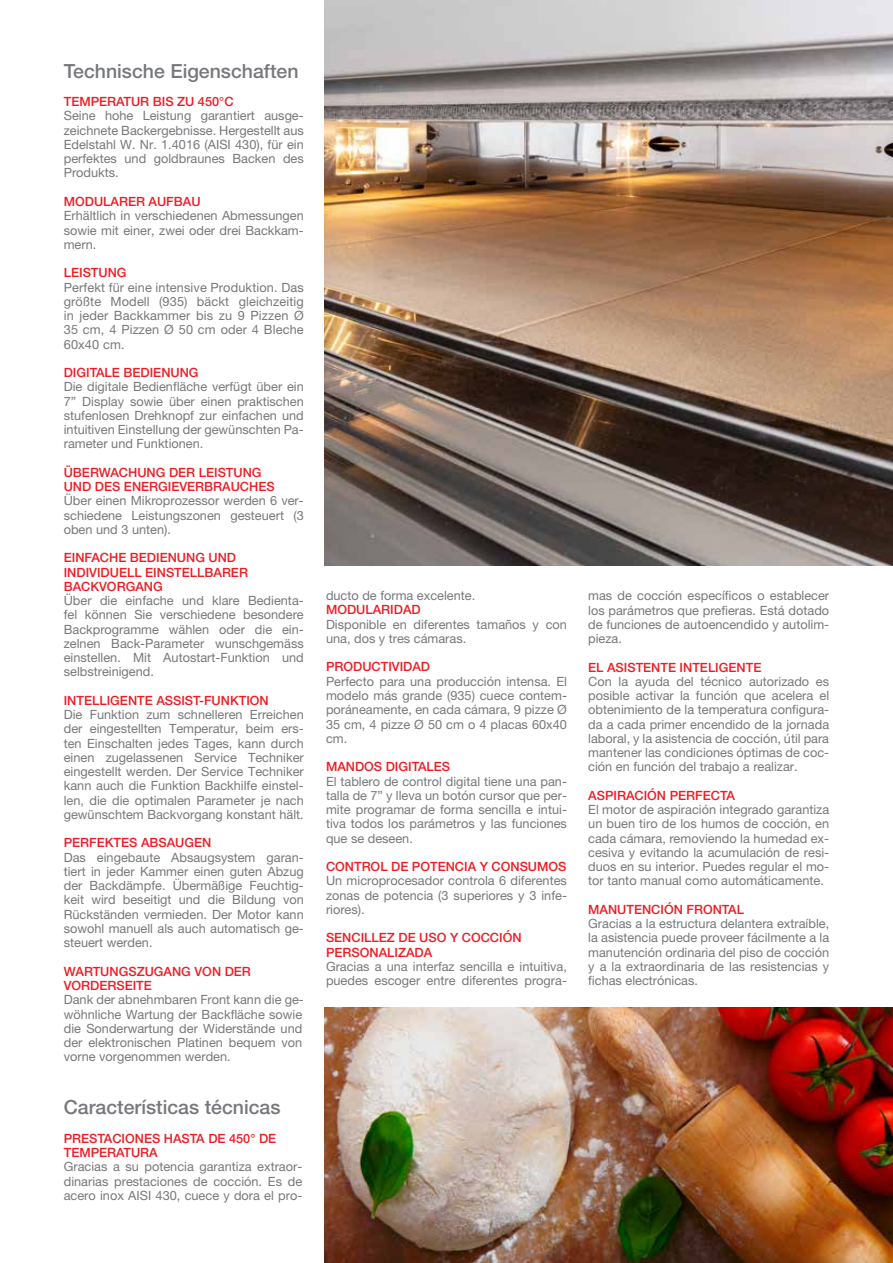
<style>
.page{position:relative;width:893px;height:1263px;background:#fff}
.page>*{position:absolute;margin:0;border:0;box-sizing:border-box;transform-origin:0 0}
.t1{font:500 19.5px "Helvetica Neue LT Std";color:#77787b}
.t2{font:12.75px/14.2px "Helvetica Neue LT Pro";color:#77787b;text-align:justify}
.t3{font:500 12.75px/14.2px "Helvetica Neue LT Pro";color:#ed1d24}
</style>
<div class="page">
<img style="left:325px;top:0;width:568px;height:566px">
<img style="left:325px;top:1008px;width:568px;height:255px">
<h1 class="t1" style="left:64px;top:59px;width:236px">Technische Eigenschaften</h1>
<p class="t3" style="left:64px;top:94px;width:171px">TEMPERATUR BIS ZU 450°C</p>
<p class="t2" style="left:64px;top:109px;width:242px">Seine hohe Leistung garantiert ausge&shy;zeichnete Backergebnisse. Hergestellt aus Edelstahl W. Nr. 1.4016 (AISI 430), für ein perfektes und goldbraunes Backen des Produkts.</p>
<p class="t3" style="left:64px;top:194px;width:138px">MODULARER AUFBAU</p>
<p class="t2" style="left:64px;top:208px;width:242px">Erhältlich in verschiedenen Abmessungen sowie mit einer, zwei oder drei Backkam&shy;mern.</p>
<p class="t3" style="left:64px;top:265px;width:64px">LEISTUNG</p>
<p class="t2" style="left:64px;top:280px;width:242px">Perfekt für eine intensive Produktion. Das größte Modell (935) bäckt gleichzeitig in jeder Backkammer bis zu 9 Pizzen Ø 35 cm, 4 Pizzen Ø 50 cm oder 4 Bleche 60x40 cm.</p>
<p class="t3" style="left:64px;top:365px;width:136px">DIGITALE BEDIENUNG</p>
<p class="t2" style="left:64px;top:379px;width:242px">Die digitale Bedienfläche verfügt über ein 7” Display sowie über einen praktischen stufenlosen Drehknopf zur einfachen und intuitiven Einstellung der gewünschten Pa&shy;rameter und Funktionen.</p>
<p class="t3" style="left:64px;top:465px;width:212px">ÜBERWACHUNG DER LEISTUNG<br>UND DES ENERGIEVERBRAUCHES</p>
<p class="t2" style="left:64px;top:493px;width:242px">Über einen Mikroprozessor werden 6 ver&shy;schiedene Leistungszonen gesteuert (3 oben und 3 unten).</p>
<p class="t3" style="left:64px;top:550px;width:186px">EINFACHE BEDIENUNG UND<br>INDIVIDUELL EINSTELLBARER<br>BACKVORGANG</p>
<p class="t2" style="left:64px;top:593px;width:242px">Über die einfache und klare Bedienta&shy;fel können Sie verschiedene besondere Backprogramme wählen oder die ein&shy;zelnen Back-Parameter wunschgemäss einstellen. Mit Autostart-Funktion und selbstreinigend.</p>
<p class="t3" style="left:64px;top:693px;width:206px">INTELLIGENTE ASSIST-FUNKTION</p>
<p class="t2" style="left:64px;top:707px;width:242px">Die Funktion zum schnelleren Erreichen der eingestellten Temperatur, beim ers&shy;ten Einschalten jedes Tages, kann durch einen zugelassenen Service Techniker eingestellt werden. Der Service Techniker kann auch die Funktion Backhilfe einstel&shy;len, die die optimalen Parameter je nach gewünschtem Backvorgang konstant hält.</p>
<p class="t3" style="left:64px;top:836px;width:149px">PERFEKTES ABSAUGEN</p>
<p class="t2" style="left:64px;top:850px;width:242px">Das eingebaute Absaugsystem garan&shy;tiert in jeder Kammer einen guten Abzug der Backdämpfe. Übermäßige Feuchtig&shy;keit wird beseitigt und die Bildung von Rückständen vermieden. Der Motor kann sowohl manuell als auch automatisch ge&shy;steuert werden.</p>
<p class="t3" style="left:64px;top:964px;width:189px">WARTUNGSZUGANG VON DER<br>VORDERSEITE</p>
<p class="t2" style="left:64px;top:992px;width:242px">Dank der abnehmbaren Front kann die ge&shy;wöhnliche Wartung der Backfläche sowie die Sonderwartung der Widerstände und der elektronischen Platinen bequem von vorne vorgenommen werden.</p>
<h1 class="t1" style="left:64px;top:1096px;width:218px">Características técnicas</h1>
<p class="t3" style="left:64px;top:1131px;width:214px">PRESTACIONES HASTA DE 450° DE<br>TEMPERATURA</p>
<p class="t2" style="left:64px;top:1159px;width:240px">Gracias a su potencia garantiza extraor&shy;dinarias prestaciones de cocción. Es de acero inox AISI 430, cuece y dora el pro-</p>
<p class="t2" style="left:326px;top:588px;width:151px">ducto de forma excelente.</p>
<p class="t3" style="left:326px;top:603px;width:96px">MODULARIDAD</p>
<p class="t2" style="left:326px;top:617px;width:242px">Disponible en diferentes tamaños y con una, dos y tres cámaras.</p>
<p class="t3" style="left:326px;top:660px;width:106px">PRODUCTIVIDAD</p>
<p class="t2" style="left:326px;top:674px;width:242px">Perfecto para una producción intensa. El modelo más grande (935) cuece contem&shy;poráneamente, en cada cámara, 9 pizze Ø 35 cm, 4 pizze Ø 50 cm o 4 placas 60x40 cm.</p>
<p class="t3" style="left:326px;top:759px;width:126px">MANDOS DIGITALES</p>
<p class="t2" style="left:326px;top:774px;width:242px">El tablero de control digital tiene una pan&shy;talla de 7” y lleva un botón cursor que per&shy;mite programar de forma sencilla e intui&shy;tiva todos los parámetros y las funciones que se deseen.</p>
<p class="t3" style="left:326px;top:859px;width:242px">CONTROL DE POTENCIA Y CONSUMOS</p>
<p class="t2" style="left:326px;top:873px;width:242px">Un microprocesador controla 6 diferentes zonas de potencia (3 superiores y 3 infe&shy;riores).</p>
<p class="t3" style="left:326px;top:930px;width:197px">SENCILLEZ DE USO Y COCCIÓN<br>PERSONALIZADA</p>
<p class="t2" style="left:326px;top:959px;width:242px">Gracias a una interfaz sencilla e intuitiva, puedes escoger entre diferentes progra-</p>
<p class="t2" style="left:588px;top:588px;width:242px">mas de cocción específicos o establecer los parámetros que prefieras. Está dotado de funciones de autoencendido y autolim&shy;pieza.</p>
<p class="t3" style="left:588px;top:660px;width:175px">EL ASISTENTE INTELIGENTE</p>
<p class="t2" style="left:588px;top:674px;width:242px">Con la ayuda del técnico autorizado es posible activar la función que acelera el obtenimiento de la temperatura configura&shy;da a cada primer encendido de la jornada laboral, y la asistencia de cocción, útil para mantener las condiciones óptimas de coc&shy;ción en función del trabajo a realizar.</p>
<p class="t3" style="left:588px;top:788px;width:148px">ASPIRACIÓN PERFECTA</p>
<p class="t2" style="left:588px;top:802px;width:242px">El motor de aspiración integrado garantiza un buen tiro de los humos de cocción, en cada cámara, removiendo la humedad ex&shy;cesiva y evitando la acumulación de resi&shy;duos en su interior. Puedes regular el mo&shy;tor tanto manual como automáticamente.</p>
<p class="t3" style="left:588px;top:902px;width:157px">MANUTENCIÓN FRONTAL</p>
<p class="t2" style="left:588px;top:916px;width:242px">Gracias a la estructura delantera extraíble, la asistencia puede proveer fácilmente a la manutención ordinaria del piso de cocción y a la extraordinaria de las resistencias y fichas electrónicas.</p>
</div>
